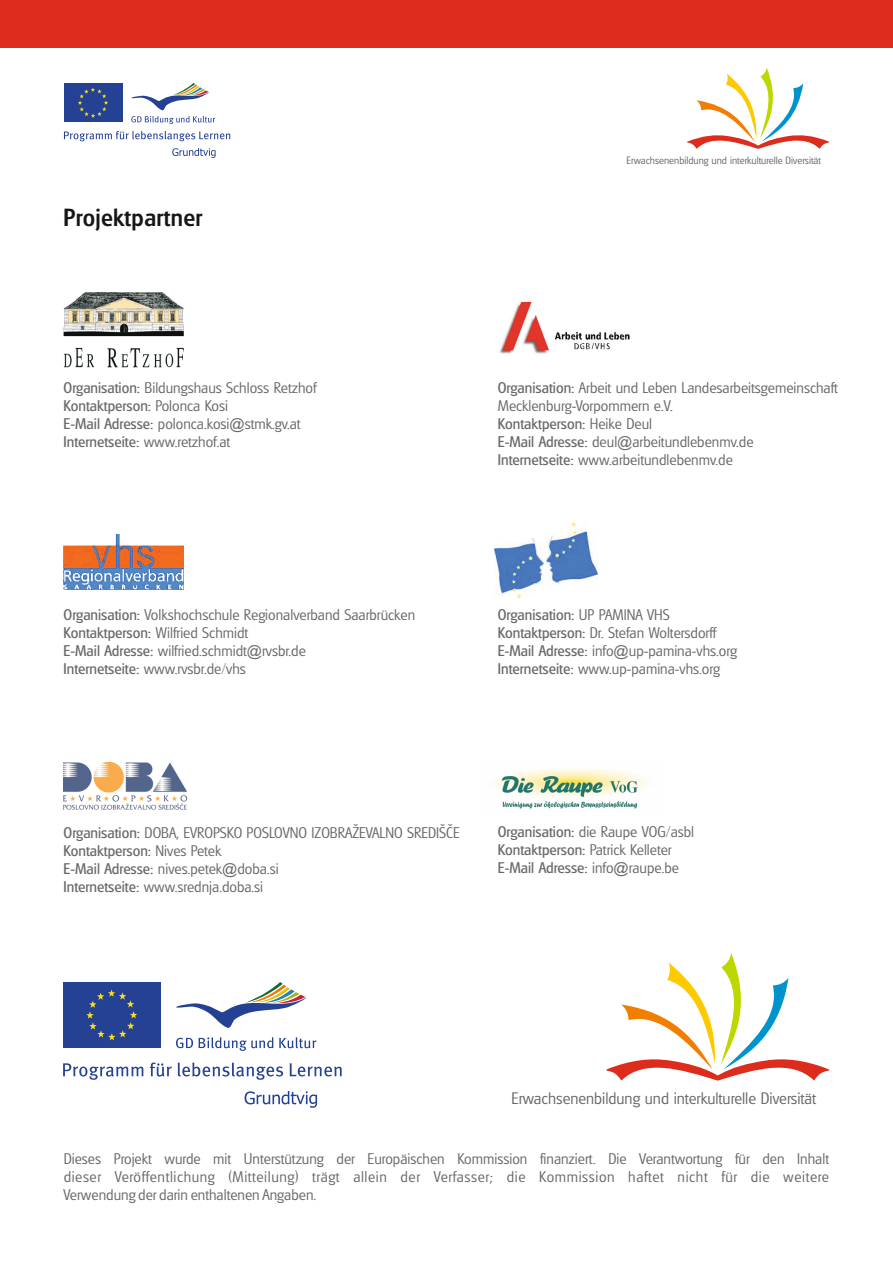
<style>
.page{position:relative;width:893px;height:1263px;background:#fff}
.page>*{position:absolute;margin:0;border:0;box-sizing:border-box;transform-origin:0 0}
.t1{font:24px "Glasgow M Medium";letter-spacing:.015em;color:#151616}
.t2{font:16.05px "Glasgow L Light";color:#686868}
.t3{font:15px/17.9px "Glasgow L Light";color:#686868}
.t4{font:15px "Glasgow R";color:#686868}
.t5{font:10.35px "Glasgow L Light";color:#686868}
.s1{font-family:"Glasgow R"}
.s2{font-family:"Glasgow L Light"}
.s3{font-family:"Arial"}
</style>
<div class="page">
<div style="left:0;top:0;width:893px;height:47px;background:#dd2b1c"></div>
<img style="left:494px;top:522px;width:104px;height:75px">
<img style="left:64px;top:534px;width:120px;height:56px">
<img style="left:500px;top:301px;width:130px;height:53px">
<img style="left:64px;top:763px;width:124px;height:47px">
<img style="left:494px;top:768px;width:154px;height:41px">
<img style="left:63px;top:292px;width:121px;height:76px">
<svg style="left:606px;top:953px;width:223px;height:127px"></svg>
<svg style="left:245px;top:1091px;width:72px;height:17px"></svg>
<svg style="left:63px;top:1063px;width:80px;height:17px"></svg>
<svg style="left:150px;top:1062px;width:22px;height:14px"></svg>
<svg style="left:178px;top:1062px;width:105px;height:18px"></svg>
<svg style="left:290px;top:1063px;width:52px;height:13px"></svg>
<svg style="left:176px;top:1038px;width:17px;height:10px"></svg>
<svg style="left:199px;top:1037px;width:117px;height:14px"></svg>
<div style="left:63px;top:983px;width:98px;height:65px;background:#244193"></div>
<svg style="left:86px;top:989px;width:51px;height:51px"></svg>
<svg style="left:176px;top:982px;width:131px;height:46px"></svg>
<svg style="left:172px;top:148px;width:44px;height:10px"></svg>
<svg style="left:64px;top:131px;width:166px;height:10px"></svg>
<div style="left:64px;top:83px;width:58px;height:39px;background:#244193"></div>
<svg style="left:78px;top:87px;width:30px;height:31px"></svg>
<svg style="left:131px;top:83px;width:84px;height:41px"></svg>
<svg style="left:687px;top:67px;width:142px;height:82px"></svg>
<h1 class="t1" style="left:64px;top:208px;width:140px">Projektpartner</h1>
<p class="t5" style="left:626px;top:156px;width:196px">Erwachsenenbildung und interkulturelle Diversität</p>
<p class="t3" style="left:64px;top:381px;width:255px"><span class="s1">Organisation:</span> Bildungshaus Schloss Retzhof</p>
<p class="t4" style="left:64px;top:400px;width:166px">Kontaktperson: <span class="s2">Polonca Kosi</span></p>
<p class="t3" style="left:64px;top:416px;width:239px"><span class="s1">E-Mail Adresse:</span> polonca.kosi<span class="s3">@</span>stmk.gv.at</p>
<p class="t4" style="left:64px;top:436px;width:168px">Internetseite: <span class="s2">www.retzhof.at</span></p>
<p class="t3" style="left:64px;top:607px;width:353px"><span class="s1">Organisation:</span> Volkshochschule Regionalverband Saarbrücken <span class="s1">Kontaktperson:</span> Wilfried Schmidt<br><span class="s1">E-Mail Adresse:</span> wilfried.schmidt<span class="s3">@</span>rvsbr.de<br><span class="s1">Internetseite:</span> www.rvsbr.de/vhs</p>
<p class="t3" style="left:498px;top:380px;width:341px"><span class="s1">Organisation:</span> Arbeit und Leben Landesarbeitsgemeinschaft<br>Mecklenburg-Vorpommern e.V.</p>
<p class="t4" style="left:498px;top:418px;width:156px">Kontaktperson: <span class="s2">Heike Deul</span></p>
<p class="t3" style="left:498px;top:434px;width:257px"><span class="s1">E-Mail Adresse:</span> deul<span class="s3">@</span>arbeitundlebenmv.de<br><span class="s1">Internetseite:</span> www.arbeitundlebenmv.de</p>
<p class="t4" style="left:498px;top:609px;width:173px">Organisation: <span class="s2">UP PAMINA VHS</span></p>
<p class="t3" style="left:498px;top:625px;width:241px"><span class="s1">Kontaktperson:</span> Dr. Stefan Woltersdorff<br><span class="s1">E-Mail Adresse:</span> info<span class="s3">@</span>up-pamina-vhs.org<br><span class="s1">Internetseite:</span> www.up-pamina-vhs.org</p>
<p class="t3" style="left:64px;top:825px;width:398px"><span class="s1">Organisation:</span> DOBA, EVROPSKO POSLOVNO IZOBRAŽEVALNO SREDI[^E</p>
<p class="t4" style="left:64px;top:845px;width:159px">Kontaktperson: <span class="s2">Nives Petek</span></p>
<p class="t3" style="left:64px;top:861px;width:217px"><span class="s1">E-Mail Adresse:</span> nives.petek<span class="s3">@</span>doba.si<br><span class="s1">Internetseite:</span> www.srednja.doba.si</p>
<p class="t3" style="left:498px;top:824px;width:198px"><span class="s1">Organisation:</span> die Raupe VOG/asbl<br><span class="s1">Kontaktperson:</span> Patrick Kelleter</p>
<p class="t4" style="left:498px;top:862px;width:183px">E-Mail Adresse: <span class="s2">info</span><span class="s3">@</span><span class="s2">raupe.be</span></p>
<p class="t2" style="left:511px;top:1093px;width:306px">Erwachsenenbildung und interkulturelle Diversität</p>
<p class="t3" style="left:64px;top:1151px;width:767px;text-align:justify">Dieses Projekt wurde mit Unterstützung der Europäischen Kommission finanziert. Die Verantwortung für den Inhalt dieser Veröffentlichung (Mitteilung) trägt allein der Verfasser; die Kommission haftet nicht für die weitere Verwendung der darin enthaltenen Angaben.</p>
</div>
